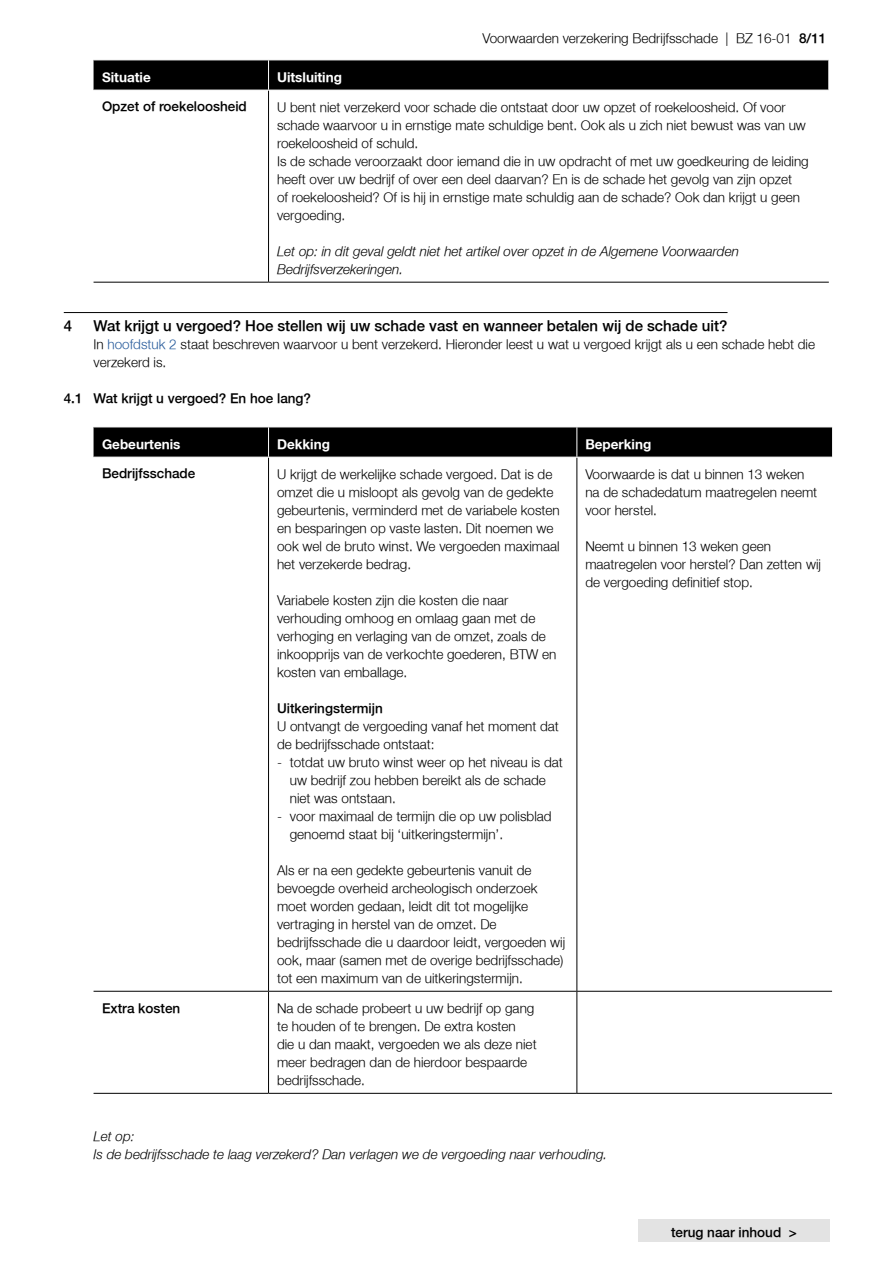
<style>
.page{position:relative;width:893px;height:1263px;background:#fff}
.page>*{position:absolute;margin:0;border:0;box-sizing:border-box;transform-origin:0 0}
.t1{font:300 15px "Fortis Helvetica";color:#000}
.t2{font:300 13.5px/18px "Fortis Helvetica";color:#000}
.t3{font:italic 300 13.5px/18px "Fortis Helvetica";color:#000}
.t4{font:300 13.5px "Fortis Helvetica";color:#000}
.t5{font:700 13.5px "Fortis Helvetica";color:#fff}
.s1{font-style:inherit}
.s2{color:#275b9b}
</style>
<div class="page">
<div style="left:638px;top:1219px;width:192px;height:23px;background:#e3e3e3"></div>
<hr style="left:64px;top:312px;width:663px;height:1px;background:#000">
<div style="left:94px;top:61px;width:734px;height:29px;background:#000"></div>
<hr style="left:268px;top:90px;width:1px;height:192px;background:#000">
<hr style="left:94px;top:282px;width:175px;height:1px;background:#000">
<hr style="left:269px;top:282px;width:560px;height:1px;background:#000">
<hr style="left:268px;top:60px;width:1px;height:30px;background:#fff">
<hr style="left:94px;top:90px;width:175px;height:1px;background:#fff">
<div style="left:94px;top:428px;width:738px;height:29px;background:#000"></div>
<hr style="left:268px;top:457px;width:1px;height:534px;background:#000">
<hr style="left:576px;top:457px;width:1px;height:534px;background:#000">
<hr style="left:94px;top:991px;width:175px;height:1px;background:#000">
<hr style="left:268px;top:992px;width:1px;height:101px;background:#000">
<hr style="left:269px;top:991px;width:308px;height:1px;background:#000">
<hr style="left:576px;top:992px;width:1px;height:101px;background:#000">
<hr style="left:577px;top:991px;width:255px;height:1px;background:#000">
<hr style="left:94px;top:1093px;width:175px;height:1px;background:#000">
<hr style="left:269px;top:1093px;width:308px;height:1px;background:#000">
<hr style="left:577px;top:1093px;width:255px;height:1px;background:#000">
<hr style="left:268px;top:427px;width:1px;height:30px;background:#fff">
<hr style="left:576px;top:427px;width:1px;height:30px;background:#fff">
<hr style="left:94px;top:457px;width:175px;height:1px;background:#fff">
<hr style="left:269px;top:457px;width:308px;height:1px;background:#fff">
<p class="t2" style="left:482px;top:29px;width:345px">Voorwaarden verzekering Bedrijfsschade | BZ 16-01 <span class="s1">8/11</span></p>
<p class="t5" style="left:102px;top:68px;width:50px">Situatie</p>
<p class="t5" style="left:277px;top:68px;width:66px">Uitsluiting</p>
<p class="t4" style="left:102px;top:99px;width:146px">Opzet of roekeloosheid</p>
<p class="t2" style="left:277px;top:98px;width:533px">U bent niet verzekerd voor schade die ontstaat door uw opzet of roekeloosheid. Of voor schade waarvoor u in ernstige mate schuldige bent. Ook als u zich niet bewust was van uw roekeloosheid of schuld.<br>Is de schade veroorzaakt door iemand die in uw opdracht of met uw goedkeuring de leiding heeft over uw bedrijf of over een deel daarvan? En is de schade het gevolg van zijn opzet<br>of roekeloosheid? Of is hij in ernstige mate schuldig aan de schade? Ook dan krijgt u geen vergoeding.</p>
<p class="t3" style="left:277px;top:242px;width:463px">Let op: in dit geval geldt niet het artikel over opzet in de Algemene Voorwaarden<br>Bedrijfsverzekeringen.</p>
<p class="t1" style="left:64px;top:316px;width:10px">4</p>
<p class="t1" style="left:94px;top:316px;width:635px">Wat krijgt u vergoed? Hoe stellen wij uw schade vast en wanneer betalen wij de schade uit?</p>
<p class="t2" style="left:94px;top:335px;width:723px">In <span class="s2">hoofdstuk 2</span> staat beschreven waarvoor u bent verzekerd. Hieronder leest u wat u vergoed krijgt als u een schade hebt die verzekerd is.</p>
<p class="t4" style="left:64px;top:390px;width:249px">4.1 Wat krijgt u vergoed? En hoe lang?</p>
<p class="t5" style="left:102px;top:435px;width:80px">Gebeurtenis</p>
<p class="t5" style="left:277px;top:435px;width:54px">Dekking</p>
<p class="t5" style="left:585px;top:435px;width:67px">Beperking</p>
<p class="t4" style="left:102px;top:466px;width:95px">Bedrijfsschade</p>
<p class="t2" style="left:277px;top:465px;width:284px">U krijgt de werkelijke schade vergoed. Dat is de omzet die u misloopt als gevolg van de gedekte gebeurtenis, verminderd met de variabele kosten en besparingen op vaste lasten. Dit noemen we ook wel de bruto winst. We vergoeden maximaal het verzekerde bedrag.</p>
<p class="t2" style="left:277px;top:591px;width:281px">Variabele kosten zijn die kosten die naar verhouding omhoog en omlaag gaan met de verhoging en verlaging van de omzet, zoals de inkoopprijs van de verkochte goederen, BTW en kosten van emballage.</p>
<p class="t4" style="left:277px;top:700px;width:107px">Uitkeringstermijn</p>
<p class="t2" style="left:277px;top:717px;width:283px">U ontvangt de vergoeding vanaf het moment dat de bedrijfsschade ontstaat:</p>
<p class="t2" style="left:290px;top:753px;width:275px;text-indent:-13px">- totdat uw bruto winst weer op het niveau is dat uw bedrijf zou hebben bereikt als de schade niet was ontstaan.</p>
<p class="t2" style="left:290px;top:807px;width:263px;text-indent:-13px">- voor maximaal de termijn die op uw polisblad genoemd staat bij ‘uitkeringstermijn’.</p>
<p class="t2" style="left:277px;top:861px;width:290px">Als er na een gedekte gebeurtenis vanuit de bevoegde overheid archeologisch onderzoek moet worden gedaan, leidt dit tot mogelijke vertraging in herstel van de omzet. De bedrijfsschade die u daardoor leidt, vergoeden wij ook, maar (samen met de overige bedrijfsschade) tot een maximum van de uitkeringstermijn.</p>
<p class="t2" style="left:585px;top:465px;width:233px">Voorwaarde is dat u binnen 13 weken na de schadedatum maatregelen neemt voor herstel.</p>
<p class="t2" style="left:585px;top:537px;width:237px">Neemt u binnen 13 weken geen maatregelen voor herstel? Dan zetten wij de vergoeding definitief stop.</p>
<p class="t4" style="left:102px;top:1000px;width:80px">Extra kosten</p>
<p class="t2" style="left:277px;top:999px;width:261px">Na de schade probeert u uw bedrijf op gang te houden of te brengen. De extra kosten<br>die u dan maakt, vergoeden we als deze niet meer bedragen dan de hierdoor bespaarde bedrijfsschade.</p>
<p class="t3" style="left:94px;top:1127px;width:515px">Let op:<br>Is de bedrijfsschade te laag verzekerd? Dan verlagen we de vergoeding naar verhouding.</p>
<p class="t4" style="left:671px;top:1224px;width:127px">terug naar inhoud &gt;</p>
</div>
